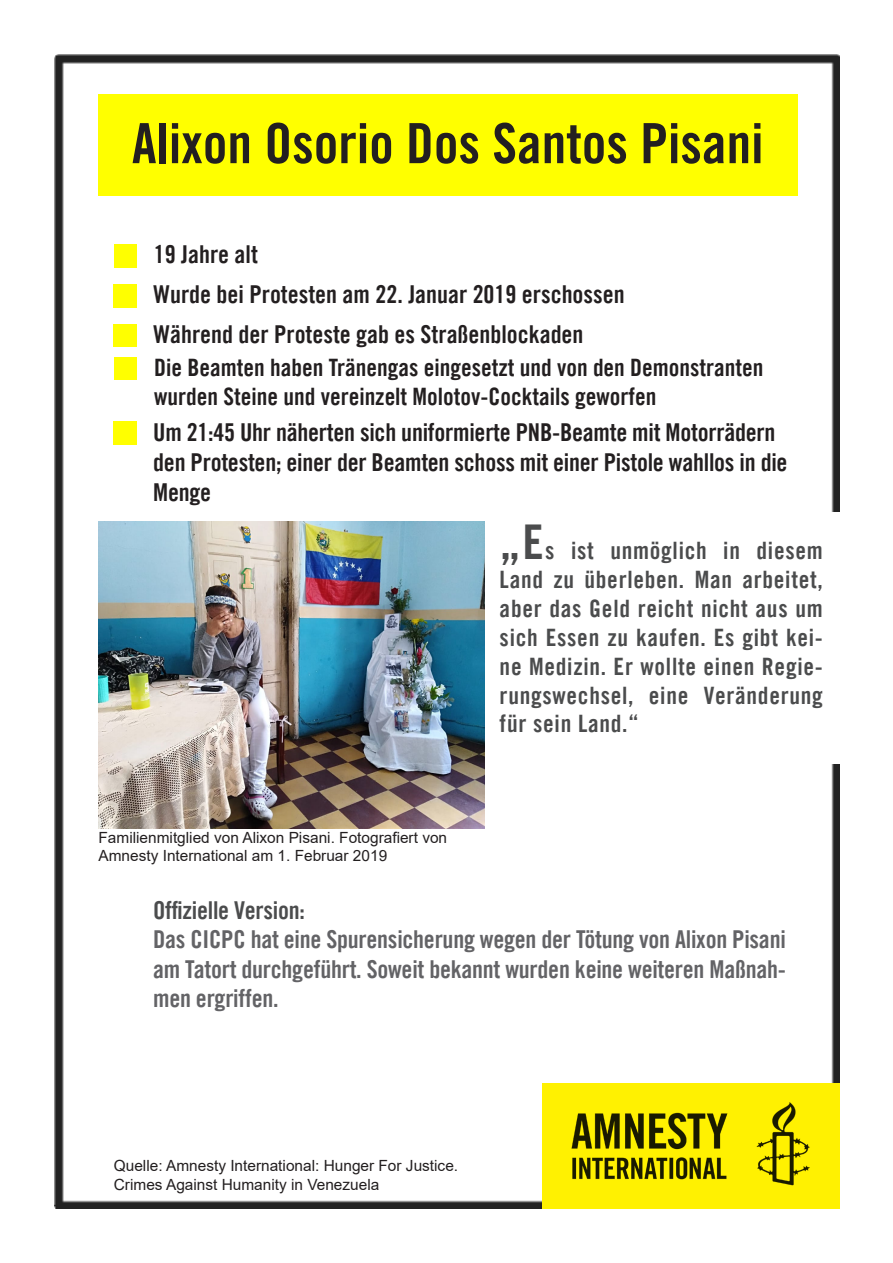
<style>
.page{position:relative;width:893px;height:1263px;background:#fff}
.page>*{position:absolute;margin:0;border:0;box-sizing:border-box;transform-origin:0 0}
.t1{font:55.5px "Amnesty Trade Gothic Bd Cn 20";color:#231f20}
.t2{font:24.6px/29.5px "Amnesty Trade Gothic Bd Cn 20";color:#231f20}
.t3{font:24.6px/29.5px "Amnesty Trade Gothic Bd Cn 20";letter-spacing:-.01em;color:#4b4c4d;text-align:justify}
.t4{font:24.6px/29.5px "Amnesty Trade Gothic Bd Cn 20";letter-spacing:-.01em;color:#636366;text-align:justify}
.t5{font:24px/28.8px "Amnesty Trade Gothic Bd Cn 20";letter-spacing:.03em;color:#4b4c4d;text-align:justify}
.t6{font:24px/28.8px "Amnesty Trade Gothic Bd Cn 20";color:#231f20}
.t7{font:15.45px/18.5px "Arial";color:#231f20}
.s1{font-size:48px}
</style>
<div class="page">
<img style="left:54px;top:54px;width:785px;height:1155px">
<img style="left:543px;top:1083px;width:296px;height:126px">
<div style="left:99px;top:95px;width:699px;height:100px;background:#ff0"></div>
<img style="left:114px;top:245px;width:23px;height:22px">
<img style="left:114px;top:285px;width:23px;height:22px">
<img style="left:114px;top:324px;width:23px;height:23px">
<img style="left:114px;top:358px;width:23px;height:21px">
<img style="left:113px;top:421px;width:23px;height:23px">
<img style="left:99px;top:522px;width:385px;height:306px">
<img style="left:492px;top:512px;width:347px;height:251px">
<img style="left:149px;top:349px;width:635px;height:67px">
<h1 class="t1" style="left:132px;top:110px;width:633px">Alixon Osorio Dos Santos Pisani</h1>
<p class="t2" style="left:154px;top:234px;width:472px;line-height:39.8px">19 Jahre alt<br>Wurde bei Protesten am 22. Januar 2019 erschossen<br>Während der Proteste gab es Straßenblockaden</p>
<p class="t2" style="left:154px;top:352px;width:606px">Die Beamten nutzen Tränengas und von den Demonstranten wurden<br>Steine und vereinzelt Molotov-Cocktails geworfen</p>
<p class="t2" style="left:153px;top:418px;width:636px">Um 21:45 Uhr näherten sich uniformierte PNB-Beamte mit Motorrädern den Protesten; einer der Beamten schoss mit einer Pistole wahllos in die<br>Menge</p>
<p class="t6" style="left:154px;top:353px;width:611px">Die Beamten haben Tränengas eingesetzt und von den Demonstranten wurden Steine und vereinzelt Molotov-Cocktails geworfen</p>
<p class="t7" style="left:99px;top:828px;width:350px">Familienmitglied von Alixon Pisani. Fotografiert von<br>Amnesty International am 1. Februar 2019</p>
<p class="t5" style="left:500px;top:536px;width:325px"><span class="s1">„E</span>s ist unmöglich in diesem Land zu überleben. Man arbeitet, aber das Geld reicht nicht aus um sich Essen zu kaufen. Es gibt kei&shy;ne Medizin. Er wollte einen Regie&shy;rungswechsel, eine Veränderung für sein Land.“</p>
<p class="t3" style="left:499px;top:534px;width:304px;text-indent:43px">s ist unmöglich in diesem Land zu überleben. Man arbeitet, aber das Geld reicht aus nicht um sich Essen zu kaufen. Es gibt kei&shy;ne Medizin. Er wollte einen Regie&shy;rungswechsel, eine Veränderung für sein Land.“</p>
<p class="t3" style="left:153px;top:895px;width:153px">Offizielle Version:</p>
<p class="t4" style="left:153px;top:924px;width:634px">Das CICPC hat eine Spurensicherung wegen der Tötung von Alixon Pisani am Tatort durchgeführt. Soweit bekannt wurden keine weiteren Maßnah&shy;men ergriffen.</p>
<p class="t7" style="left:114px;top:1156px;width:346px">Quelle: Amnesty International: Hunger For Justice.<br>Crimes Against Humanity in Venezuela</p>
</div>
